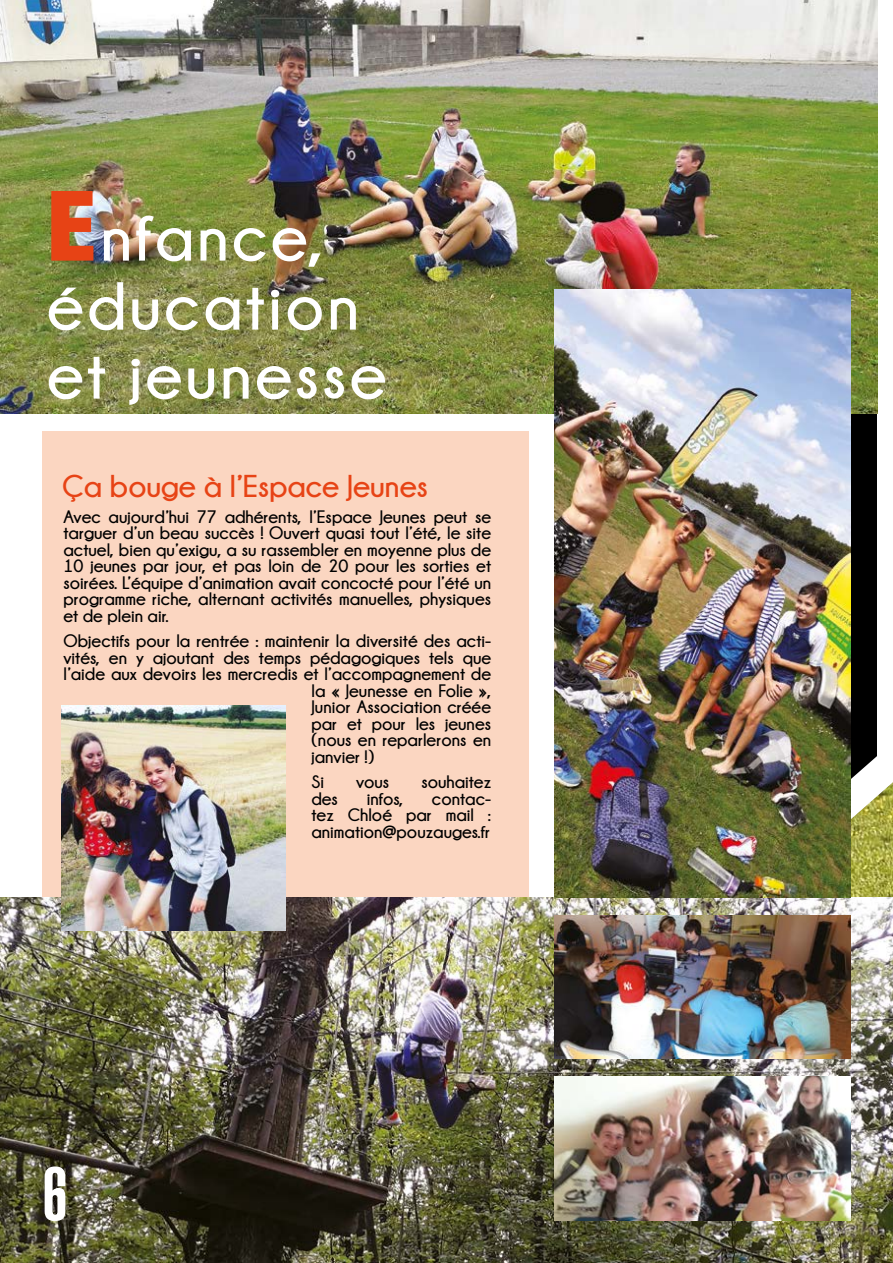
<style>
.page{position:relative;width:893px;height:1263px;background:#fff}
.page>*{position:absolute;margin:0;border:0;box-sizing:border-box;transform-origin:0 0}
.t1{font:900 extra-condensed 75px "Helvetica";color:#fff}
.t2{font:700 67.5px/69px "Champagne&Limousines";letter-spacing:.05em;color:#fff}
.t3{font:700 31.5px "Champagne&Limousines";color:#e74315}
.t4{font:700 18px/16.5px "Champagne&Limousines";color:#000;text-align:justify}
.s1{font-family:"Helvetica Neue";font-weight:900;font-stretch:condensed;font-size:97.5px;color:#e74315}
</style>
<div class="page">
<svg style="left:850px;top:413px;width:27px;height:369px;background:#10100e"></svg>
<img style="left:554px;top:782px;width:339px;height:115px">
<div style="left:43px;top:432px;width:486px;height:465px;background:#fbd6c1"></div>
<img style="left:0;top:0;width:877px;height:413px">
<img style="left:0;top:897px;width:893px;height:366px">
<img style="left:555px;top:289px;width:295px;height:608px">
<img style="left:555px;top:1076px;width:295px;height:144px">
<img style="left:555px;top:915px;width:295px;height:144px">
<img style="left:61px;top:706px;width:225px;height:224px">
<h2 class="t2" style="left:47px;top:202px;width:341px"><span class="s1">E</span>nfance, éducation et jeunesse</h2>
<h3 class="t3" style="left:62px;top:469px;width:367px">Ça bouge à l’Espace Jeunes</h3>
<p class="t4" style="left:64px;top:508px;width:429px">Avec aujourd’hui 77 adhérents, l’Espace Jeunes peut se targuer d’un beau succès ! Ouvert quasi tout l’été, le site actuel, bien qu’exigu, a su rassembler en moyenne plus de 10 jeunes par jour, et pas loin de 20 pour les sorties et soirées. L’équipe d’animation avait concocté pour l’été un programme riche, alternant activités manuelles, physiques et de plein air.</p>
<p class="t4" style="left:64px;top:632px;width:429px">Objectifs pour la rentrée : maintenir la diversité des acti-</p>
<p class="t4" style="left:64px;top:649px;width:429px">vités, en y ajoutant des temps pédagogiques tels que</p>
<p class="t4" style="left:64px;top:665px;width:429px">l’aide aux devoirs les mercredis et l’accompagnement de</p>
<p class="t4" style="left:311px;top:682px;width:181px">la « Jeunesse en Folie »,</p>
<p class="t4" style="left:311px;top:698px;width:181px">Junior Association créée</p>
<p class="t4" style="left:311px;top:715px;width:181px">par et pour les jeunes</p>
<p class="t4" style="left:311px;top:731px;width:181px">(nous en reparlerons en</p>
<p class="t4" style="left:311px;top:748px;width:64px">janvier !)</p>
<p class="t4" style="left:311px;top:773px;width:14px">Si</p>
<p class="t4" style="left:356px;top:773px;width:35px">vous</p>
<p class="t4" style="left:421px;top:773px;width:71px">souhaitez</p>
<p class="t4" style="left:311px;top:790px;width:28px">des</p>
<p class="t4" style="left:367px;top:790px;width:38px">infos,</p>
<p class="t4" style="left:311px;top:790px;width:181px;text-indent:120px">contac&shy;tez Chloé par mail : animation@pouzauges.fr</p>
<h1 class="t1" style="left:43px;top:1151px;width:26px">6</h1>
</div>
